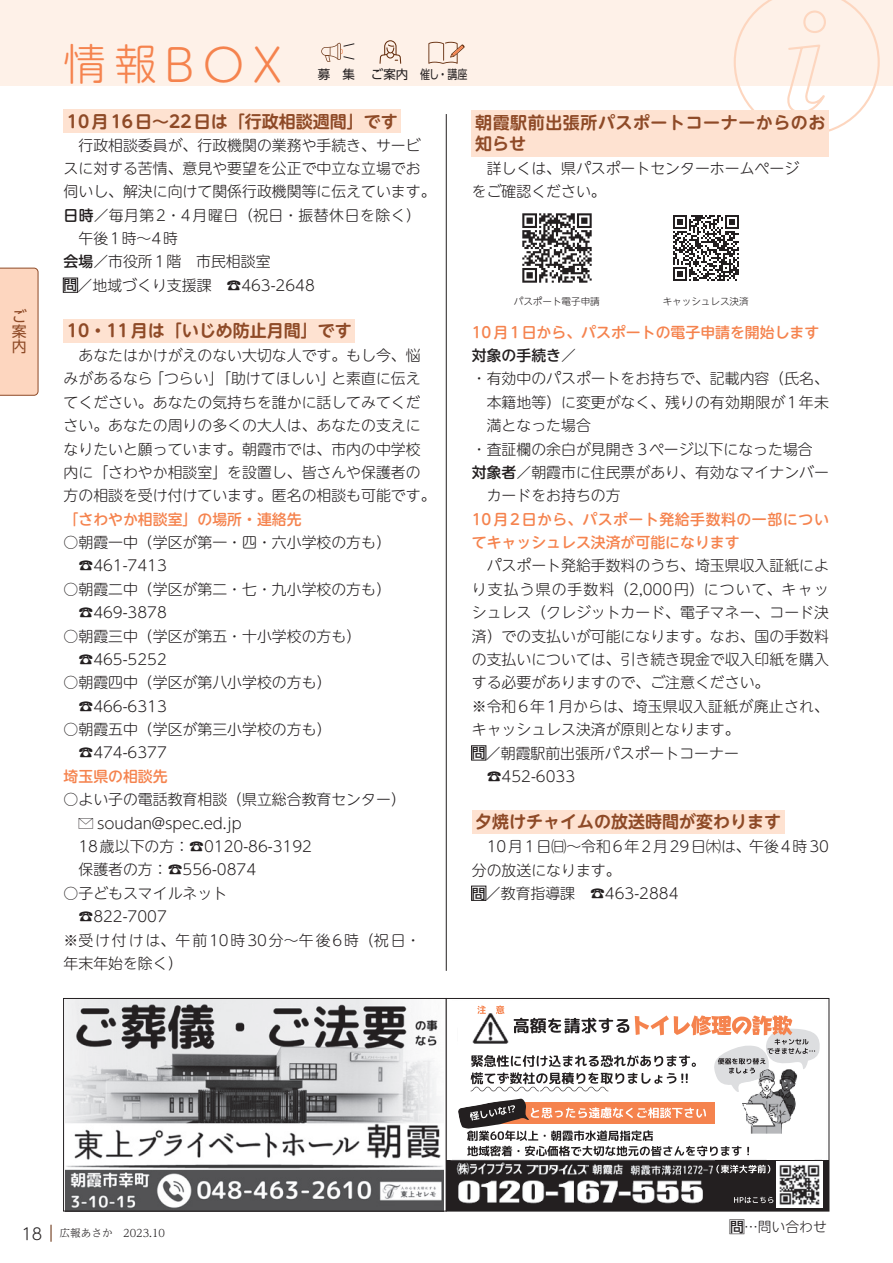
<style>
.page{position:relative;width:893px;height:1263px;background:#fff}
.page>*{position:absolute;margin:0;border:0;box-sizing:border-box;transform-origin:0 0}
.t1{font:44.7px "UD Shin M Go Pr 6 Light 90 msp RKSJ H";color:#f5834e}
.t2{font:700 16.95px "UD Shin M Go Pr 6 N De";color:#8e4a27}
.t3{font:700 16.95px/21.3px "UD Shin M Go Pr 6 N De";letter-spacing:.03em;color:#8e4a27}
.t4{font:300 14.85px/23.4px "UD Shin M Go Pr 6 N";color:#231f20}
.t5{font:500 14.85px "UD Shin M Go Pr 6 N";color:#f5834e}
.t6{font:500 14.85px/23.4px "UD Shin M Go Pr 6 N";letter-spacing:.035em;color:#f5834e}
.t7{font:300 14.85px "UD Shin M Go Pr 6 N";letter-spacing:.075em;color:#231f20}
.t8{font:300 14.85px "UD Shin M Go Pr 6 N";letter-spacing:.035em;color:#231f20}
.t9{font:300 14.85px "UD Shin M Go Pr 6 N";letter-spacing:.125em;color:#231f20}
.t10{font:300 14.85px "UD Shin M Go Pr 6 N";letter-spacing:.02em;color:#231f20}
.t11{font:500 14.85px "UD Shin M Go Pr 6 N";color:#231f20}
.t12{font:14.85px/14.9px "UD Shin Go Pr 6 N";color:#8e4a27;text-align:justify}
.t13{font:300 13.8px "UD Shin M Go Pr 6 N";color:#231f20}
.t14{font:12.45px "UD Shin Go Pr 6 N Regular 90 msp RKSJ H";color:#231f20}
.t15{font:300 10.65px "UD Reimin Pr 6 N";color:#231f20}
.t16{font:300 9.6px "UD Shin M Go Pr 6 N";color:#231f20}
.s1{font-size:42.45px}
.s2{font-weight:500}
.s3{font-family:"UD Shin Go Pr 6 N";font-weight:500;font-size:13.8px}
.s4{font-weight:300}
.s5{font-family:"UD Shin M Go Pr 6 N";font-size:15.9px}
</style>
<div class="page">
<div style="left:0;top:0;width:893px;height:85px;background:#fef1e8"></div>
<svg style="left:321px;top:43px;width:34px;height:19px"></svg>
<svg style="left:379px;top:40px;width:23px;height:24px"></svg>
<svg style="left:428px;top:42px;width:37px;height:22px"></svg>
<svg style="left:734px;top:0;width:146px;height:132px"></svg>
<hr style="left:446px;top:114px;width:1px;height:857px;background:#231f20">
<img style="left:66px;top:1000px;width:378px;height:209px">
<div style="left:63px;top:998px;width:383px;height:213px;border:1px solid #231f20"></div>
<img style="left:450px;top:1159px;width:372px;height:49px">
<div style="left:715px;top:1160px;width:110px;height:49px;background:#231f20"></div>
<div style="left:709px;top:1187px;width:57px;height:17px;background:#231f20"></div>
<img style="left:777px;top:1162px;width:46px;height:45px">
<svg style="left:734px;top:1197px;width:39px;height:6px"></svg>
<svg style="left:716px;top:1165px;width:54px;height:8px"></svg>
<svg style="left:458px;top:1005px;width:362px;height:152px"></svg>
<hr style="left:448px;top:998px;width:3px;height:162px;background:#fff">
<hr style="left:446px;top:1160px;width:4px;height:51px;background:#231f20">
<hr style="left:446px;top:1208px;width:383px;height:3px;background:#231f20">
<div style="left:824px;top:1160px;width:5px;height:49px;background:#231f20"></div>
<div style="left:446px;top:998px;width:383px;height:213px;border:1px solid #231f20"></div>
<div style="left:64px;top:110px;width:337px;height:23px;background:#fee2d1"></div>
<div style="left:63px;top:278px;width:15px;height:15px;border:1px solid #231f20"></div>
<div style="left:64px;top:319px;width:291px;height:24px;background:#fee2d1"></div>
<div style="left:472px;top:110px;width:357px;height:47px;background:#fee2d1"></div>
<img style="left:522px;top:213px;width:70px;height:70px">
<img style="left:673px;top:215px;width:66px;height:66px">
<div style="left:471px;top:745px;width:15px;height:15px;border:1px solid #231f20"></div>
<div style="left:472px;top:810px;width:313px;height:24px;background:#fee2d1"></div>
<div style="left:471px;top:886px;width:15px;height:15px;border:1px solid #231f20"></div>
<div style="left:0;top:268px;width:38px;height:128px;background:#fdd6bf"></div>
<svg style="left:50px;top:1225px;width:2px;height:17px"></svg>
<p class="t12" style="left:12px;top:309px;width:17px">ご案内</p>
<h1 class="t1" style="left:64px;top:29px;width:220px"><span class="s1">情報</span>BOX</h1>
<p class="t14" style="left:318px;top:64px;width:39px">募　集</p>
<p class="t14" style="left:371px;top:64px;width:98px">ご案内 催し・講座</p>
<p class="t2" style="left:67px;top:107px;width:332px">10月16日～22日は「行政相談週間」です</p>
<p class="t4" style="left:78px;top:132px;width:344px">行政相談委員が、行政機関の業務や手続き、サービ</p>
<p class="t4" style="left:64px;top:156px;width:359px">スに対する苦情、意見や要望を公正で中立な立場でお</p>
<p class="t4" style="left:64px;top:179px;width:374px">伺いし、解決に向けて関係行政機関等に伝えています。</p>
<p class="t8" style="left:64px;top:203px;width:359px"><span class="s2">日時</span>／毎月第2・4月曜日（祝日・振替休日を除く）</p>
<p class="t4" style="left:78px;top:226px;width:101px">午後1時～4時</p>
<p class="t4" style="left:64px;top:249px;width:208px"><span class="s2">会場</span>／市役所1階 市民相談室</p>
<p class="t4" style="left:64px;top:273px;width:253px"><span class="s3">問</span>／地域づくり支援課 ☎463-2648</p>
<p class="t2" style="left:67px;top:316px;width:286px">10・11月は「いじめ防止月間」です</p>
<p class="t4" style="left:64px;top:343px;width:374px;text-indent:15px">あなたはかけがえのない大切な人です。もし今、悩みがあるなら「つらい」「助けてほしい」と素直に伝えてください。あなたの気持ちを誰かに話してみてください。あなたの周りの多くの大人は、あなたの支えになりたいと願っています。朝霞市では、市内の中学校内に「さわやか相談室」を設置し、皆さんや保護者の方の相談を受け付けています。匿名の相談も可能です。</p>
<p class="t5" style="left:64px;top:506px;width:240px">「さわやか相談室」の場所・連絡先</p>
<p class="t4" style="left:78px;top:530px;width:314px;text-indent:-15px">○朝霞一中（学区が第一・四・六小学校の方も）☎461-7413</p>
<p class="t4" style="left:78px;top:577px;width:314px;text-indent:-15px">○朝霞二中（学区が第二・七・九小学校の方も）☎469-3878</p>
<p class="t4" style="left:78px;top:623px;width:284px;text-indent:-15px">○朝霞三中（学区が第五・十小学校の方も）☎465-5252</p>
<p class="t4" style="left:78px;top:670px;width:254px;text-indent:-15px">○朝霞四中（学区が第八小学校の方も）☎466-6313</p>
<p class="t4" style="left:78px;top:717px;width:254px;text-indent:-15px">○朝霞五中（学区が第三小学校の方も）☎474-6377</p>
<p class="t5" style="left:64px;top:764px;width:106px">埼玉県の相談先</p>
<p class="t4" style="left:64px;top:787px;width:344px">○よい子の電話教育相談（県立総合教育センター）</p>
<p class="t4" style="left:97px;top:810px;width:146px">soudan@spec.ed.jp</p>
<p class="t4" style="left:78px;top:834px;width:235px">18歳以下の方：☎0120-86-3192</p>
<p class="t4" style="left:78px;top:857px;width:179px">保護者の方：☎556-0874</p>
<p class="t4" style="left:64px;top:881px;width:165px">○子どもスマイルネット</p>
<p class="t4" style="left:78px;top:904px;width:90px">☎822-7007</p>
<p class="t9" style="left:64px;top:928px;width:359px">※受け付けは、午前10時30分～午後6時（祝日・</p>
<p class="t4" style="left:64px;top:951px;width:121px">年末年始を除く）</p>
<p class="t3" style="left:475px;top:111px;width:352px">朝霞駅前出張所パスポートコーナーからのお知らせ</p>
<p class="t4" style="left:472px;top:156px;width:329px;text-indent:15px">詳しくは、県パスポートセンターホームページをご確認ください。</p>
<p class="t16" style="left:514px;top:294px;width:87px">パスポート電子申請</p>
<p class="t16" style="left:663px;top:294px;width:87px">キャッシュレス決済</p>
<p class="t5" style="left:472px;top:319px;width:349px">10月1日から、パスポートの電子申請を開始します</p>
<p class="t11" style="left:472px;top:343px;width:106px">対象の手続き<span class="s4">／</span></p>
<p class="t4" style="left:472px;top:366px;width:359px">・有効中のパスポートをお持ちで、記載内容（氏名、</p>
<p class="t4" style="left:487px;top:390px;width:344px">本籍地等）に変更がなく、残りの有効期限が1年未</p>
<p class="t4" style="left:487px;top:413px;width:106px">満となった場合</p>
<p class="t4" style="left:472px;top:436px;width:342px">・査証欄の余白が見開き3ページ以下になった場合</p>
<p class="t4" style="left:472px;top:460px;width:359px"><span class="s2">対象者</span>／朝霞市に住民票があり、有効なマイナンバー</p>
<p class="t4" style="left:487px;top:483px;width:135px">カードをお持ちの方</p>
<p class="t6" style="left:472px;top:506px;width:359px">10月2日から、パスポート発給手数料の一部についてキャッシュレス決済が可能になります</p>
<p class="t4" style="left:487px;top:553px;width:344px">パスポート発給手数料のうち、埼玉県収入証紙によ</p>
<p class="t7" style="left:472px;top:577px;width:359px">り支払う県の手数料（2,000円）について、キャッ</p>
<p class="t4" style="left:472px;top:600px;width:359px">シュレス（クレジットカード、電子マネー、コード決</p>
<p class="t4" style="left:472px;top:623px;width:359px">済）での支払いが可能になります。なお、国の手数料</p>
<p class="t4" style="left:472px;top:647px;width:359px">の支払いについては、引き続き現金で収入印紙を購入</p>
<p class="t4" style="left:472px;top:670px;width:299px">する必要がありますので、ご注意ください。</p>
<p class="t10" style="left:472px;top:694px;width:359px">※令和6年1月からは、埼玉県収入証紙が廃止され、</p>
<p class="t4" style="left:472px;top:717px;width:269px">キャッシュレス決済が原則となります。</p>
<p class="t4" style="left:472px;top:740px;width:269px"><span class="s3">問</span>／朝霞駅前出張所パスポートコーナー</p>
<p class="t4" style="left:487px;top:764px;width:90px">☎452-6033</p>
<p class="t2" style="left:475px;top:807px;width:307px">夕焼けチャイムの放送時間が変わります</p>
<p class="t4" style="left:472px;top:834px;width:359px;text-indent:15px">10月1日㈰～令和6年2月29日㈭は、午後4時30分の放送になります。<br><span class="s3">問</span>／教育指導課 ☎463-2884</p>
<p class="t15" style="left:21px;top:1224px;width:145px"><span class="s5">18</span> 広報あさか　2023.10</p>
<p class="t13" style="left:744px;top:1215px;width:84px">…問い合わせ</p>
</div>
